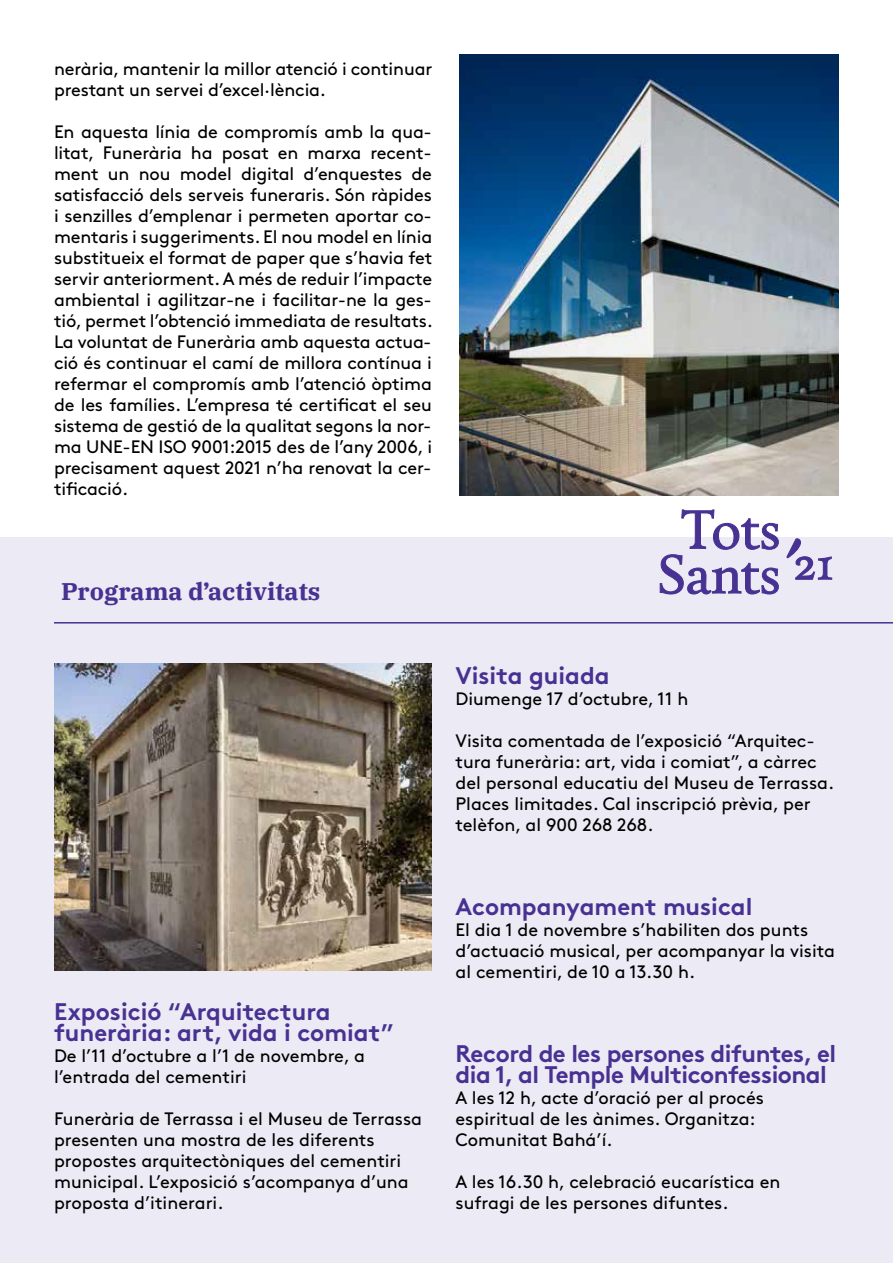
<style>
.page{position:relative;width:893px;height:1263px;background:#fff}
.page>*{position:absolute;margin:0;border:0;box-sizing:border-box;transform-origin:0 0}
.t1{font:700 24px/21px "Brown";letter-spacing:-.005em;color:#473192}
.t2{font:700 24px "IBM Plex Serif";color:#473192}
.t3{font:18px/21px "Brown";color:#000}
</style>
<div class="page">
<div style="left:0;top:537px;width:893px;height:726px;background:#eceaf4"></div>
<img style="left:459px;top:54px;width:380px;height:441px">
<hr style="left:54px;top:622px;width:839px;height:1px;background:#473192">
<svg style="left:659px;top:509px;width:120px;height:86px"></svg>
<svg style="left:786px;top:538px;width:47px;height:42px"></svg>
<img style="left:54px;top:663px;width:378px;height:308px">
<p class="t3" style="left:54px;top:57px;width:380px">nerària, mantenir la millor atenció i continuar prestant un servei d’excel·lència.</p>
<p class="t3" style="left:54px;top:120px;width:381px;text-align:justify">En aquesta línia de compromís amb la qua&shy;litat, Funerària ha posat en marxa recent&shy;ment un nou model digital d’enquestes de satisfacció dels serveis funeraris. Són ràpides i senzilles d’emplenar i permeten aportar co&shy;mentaris i suggeriments. El nou model en línia substitueix el format de paper que s’havia fet servir anteriorment.A més de reduir l’impacte ambiental i agilitzar-ne i facilitar-ne la ges&shy;tió, permet l’obtenció immediata de resultats.<br>La voluntat de Funerària amb aquesta actua&shy;ció és continuar el camí de millora contínua i refermar el compromís amb l’atenció òptima de les famílies. L’empresa té certificat el seu sistema de gestió de la qualitat segons la nor&shy;ma UNE-EN ISO 9001:2015 des de l’any 2006, i precisament aquest 2021 n’ha renovat la cer&shy;tificació.</p>
<h1 class="t2" style="left:61px;top:572px;width:261px">Programa d’activitats</h1>
<h1 class="t1" style="left:54px;top:999px;width:342px">Exposició “Arquitectura funerària: art, vida i comiat”</h1>
<p class="t3" style="left:54px;top:1044px;width:313px">De l’11 d’octubre a l’1 de novembre, a l’entrada del cementiri</p>
<p class="t3" style="left:54px;top:1107px;width:370px">Funerària de Terrassa i el Museu de Terrassa presenten una mostra de les diferents propostes arquitectòniques del cementiri municipal. L’exposició s’acompanya d’una proposta d’itinerari.</p>
<h1 class="t1" style="left:455px;top:663px;width:156px">Visita guiada</h1>
<p class="t3" style="left:455px;top:687px;width:234px">Diumenge 17 d’octubre, 11 h</p>
<p class="t3" style="left:455px;top:729px;width:380px">Visita comentada de l’exposició “Arquitec&shy;tura funerària: art, vida i comiat”, a càrrec del personal educatiu del Museu de Terrassa.<br>Places limitades. Cal inscripció prèvia, per telèfon, al 900 268 268.</p>
<h1 class="t1" style="left:455px;top:894px;width:298px">Acompanyament musical</h1>
<p class="t3" style="left:455px;top:918px;width:381px">El dia 1 de novembre s’habiliten dos punts d’actuació musical, per acompanyar la visita al cementiri, de 10 a 13.30 h.</p>
<h1 class="t1" style="left:455px;top:1041px;width:382px">Record de les persones difuntes, el dia 1, al Temple Multiconfessional</h1>
<p class="t3" style="left:455px;top:1086px;width:310px">A les 12 h, acte d’oració per al procés espiritual de les ànimes. Organitza:<br>Comunitat Bahá’í.</p>
<p class="t3" style="left:455px;top:1170px;width:326px">A les 16.30 h, celebració eucarística en sufragi de les persones difuntes.</p>
</div>
